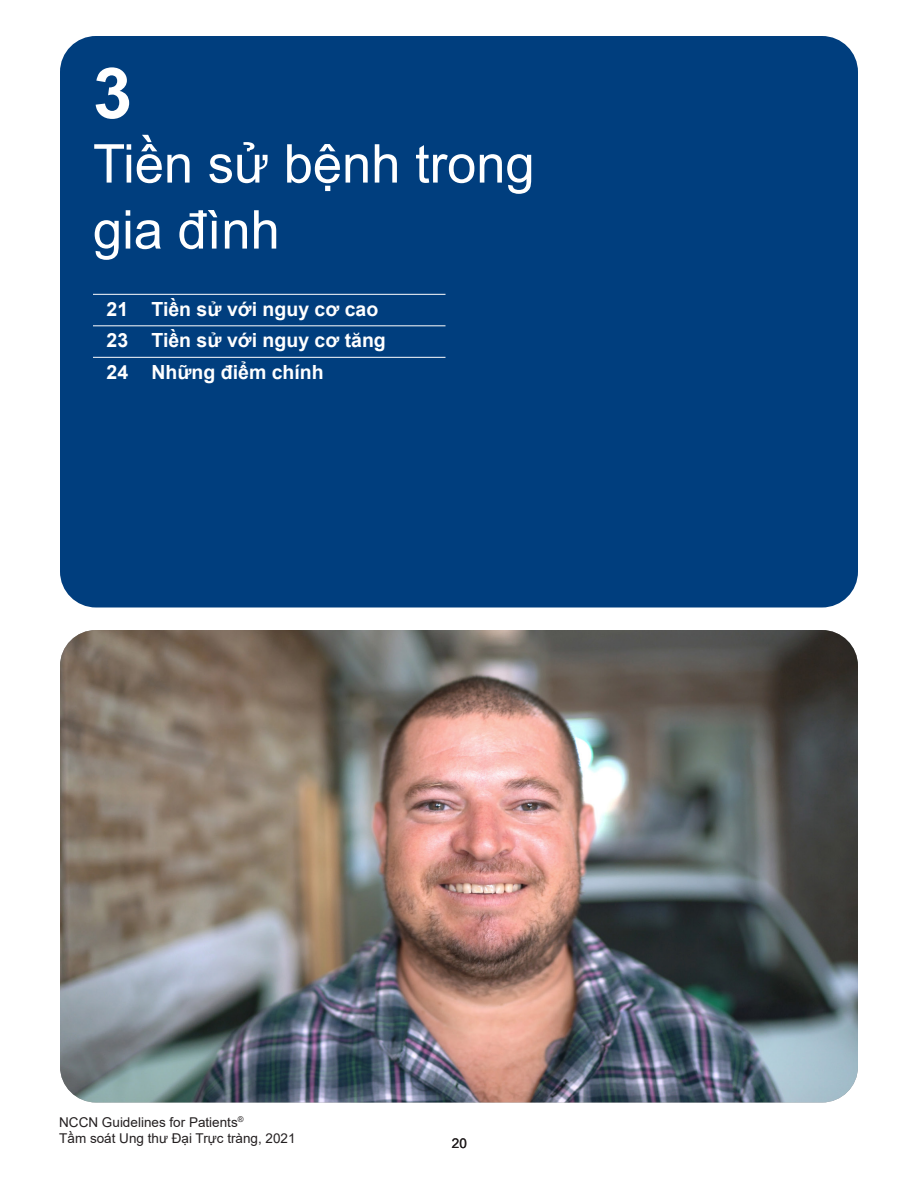
<style>
.page{position:relative;width:918px;height:1188px;background:#fff}
.page>*{position:absolute;margin:0;border:0;box-sizing:border-box;transform-origin:0 0}
.Chapter_Number{font:700 70.5px "Arial";color:#fff}
.Chapter_Title{font:53.55px/66px "Arial";color:#fff}
.t1{font:700 19.5px "Arial";color:#fff}
.t2{font:13.5px/16.5px "Arial";color:#231f20}
</style>
<div class="page">
<div style="left:60px;top:36px;width:798px;height:572px;background:#003e7e;border-radius:36px"></div>
<img style="left:60px;top:630px;width:798px;height:472px">
<hr style="left:93px;top:294px;width:353px;height:1px;background:#fff">
<hr style="left:93px;top:325px;width:353px;height:1px;background:#fff">
<hr style="left:93px;top:357px;width:353px;height:1px;background:#fff">
<h1 class="Chapter_Number" style="left:93px;top:44px;width:41px">3</h1>
<h1 class="Chapter_Title" style="left:93px;top:130px;width:443px">Tiền sử bệnh trong gia đình</h1>
<p class="t1" style="left:106px;top:295px;width:273px">21 Tiền sử với nguy cơ cao</p>
<p class="t1" style="left:106px;top:327px;width:281px">23 Tiền sử với nguy cơ tăng</p>
<p class="t1" style="left:106px;top:358px;width:219px">24 Những điểm chính</p>
<p class="t2" style="left:59px;top:1114px;width:238px">NCCN Guidelines for Patients<sup>®<br></sup>Tầm soát Ung thư Đại Trực tràng, 2021</p>
<p class="t2" style="left:452px;top:1134px;width:17px">20</p>
</div>
